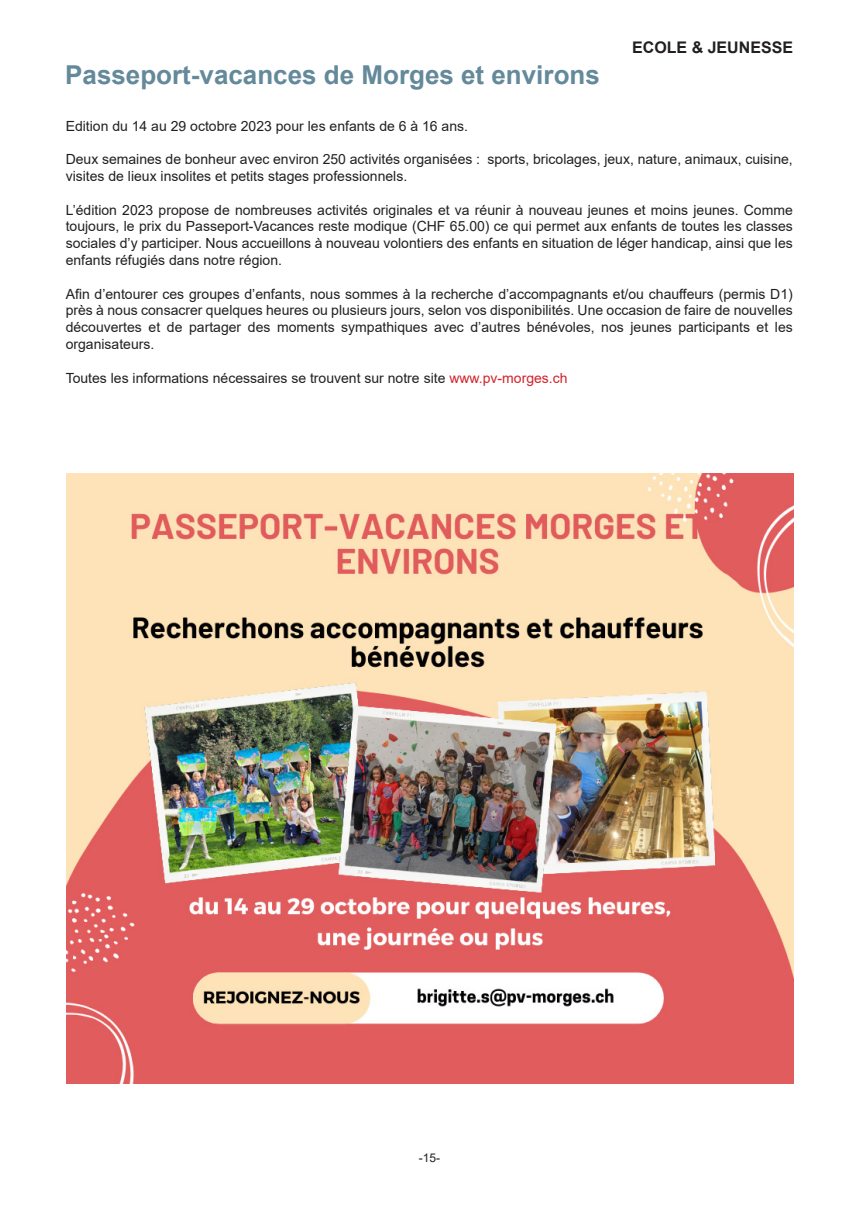
<style>
.page{position:relative;width:859px;height:1208px;background:#fff}
.page>*{position:absolute;margin:0;border:0;box-sizing:border-box;transform-origin:0 0}
.titre{font:700 26px "Arial";color:#63899a}
.t1{font:700 16px "Arial";color:#231f20}
.texte_1{font:14px/16.8px "Arial";color:#231f20;text-align:justify}
.t2{font:12px "Arial";color:#231f20}
.s1{color:#d1232a}
</style>
<div class="page">
<img style="left:67px;top:473px;width:727px;height:610px">
<p class="titre" style="left:65px;top:57px;width:536px">Passeport-vacances de Morges et environs</p>
<p class="t1" style="left:632px;top:36px;width:162px">ECOLE &amp; JEUNESSE</p>
<p class="texte_1" style="left:66px;top:117px;width:404px">Edition du 14 au 29 octobre 2023 pour les enfants de 6 à 16 ans.</p>
<p class="texte_1" style="left:66px;top:151px;width:729px">Deux semaines de bonheur avec environ 250 activités organisées : sports, bricolages, jeux, nature, animaux, cuisine, visites de lieux insolites et petits stages professionnels.</p>
<p class="texte_1" style="left:66px;top:201px;width:729px">L’édition 2023 propose de nombreuses activités originales et va réunir à nouveau jeunes et moins jeunes. Comme toujours, le prix du Passeport-Vacances reste modique (CHF 65.00) ce qui permet aux enfants de toutes les classes sociales d’y participer. Nous accueillons à nouveau volontiers des enfants en situation de léger handicap, ainsi que les enfants réfugiés dans notre région.</p>
<p class="texte_1" style="left:66px;top:285px;width:729px">Afin d’entourer ces groupes d’enfants, nous sommes à la recherche d’accompagnants et/ou chauffeurs (permis D1) près à nous consacrer quelques heures ou plusieurs jours, selon vos disponibilités. Une occasion de faire de nouvelles découvertes et de partager des moments sympathiques avec d’autres bénévoles, nos jeunes participants et les organisateurs.</p>
<p class="texte_1" style="left:66px;top:369px;width:503px">Toutes les informations nécessaires se trouvent sur notre site <span class="s1">www.pv-morges.ch</span></p>
<p class="t2" style="left:419px;top:1149px;width:23px">-15-</p>
</div>
